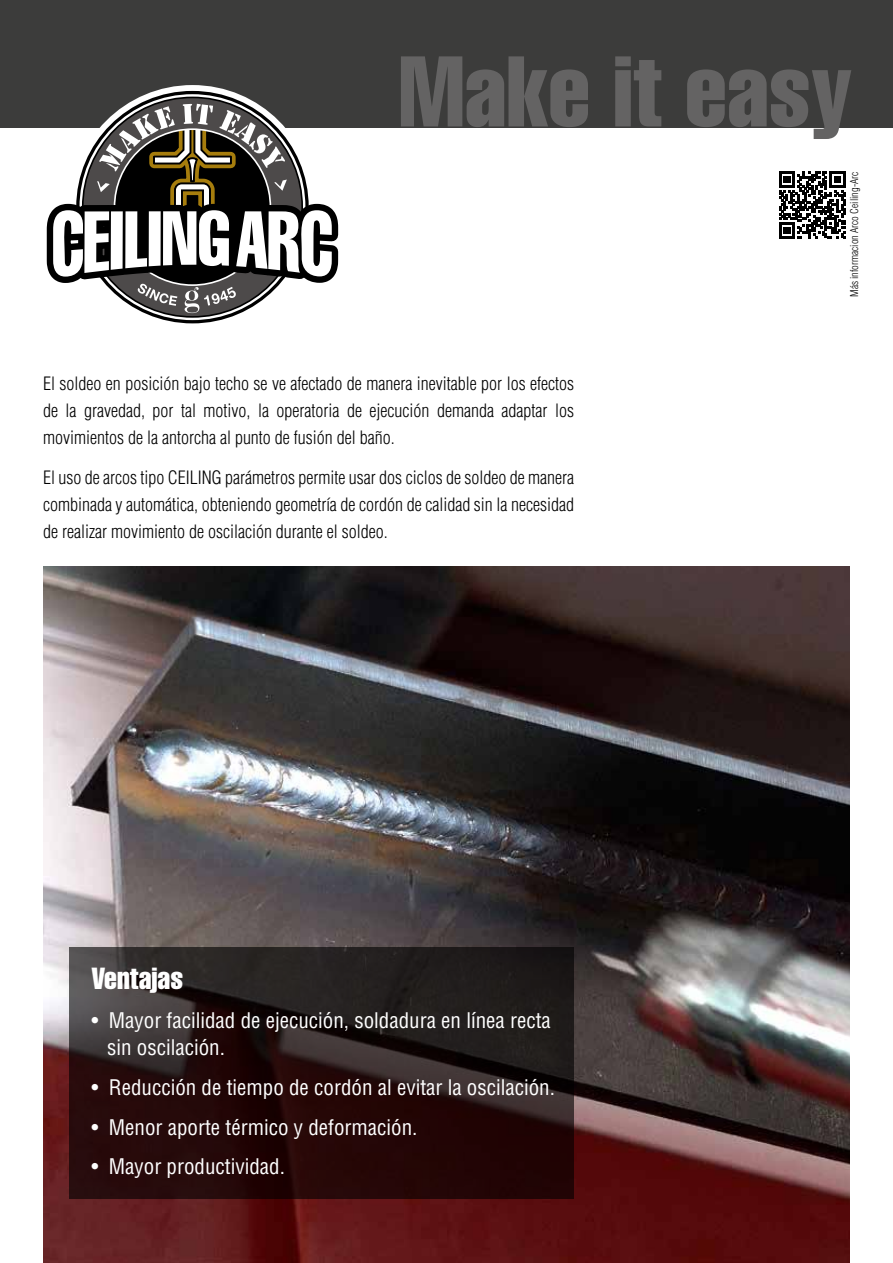
<style>
.page{position:relative;width:893px;height:1263px;background:#fff}
.page>*{position:absolute;margin:0;border:0;box-sizing:border-box;transform-origin:0 0}
.t1{font:extra-condensed 98.4px "Helvetica";color:#646363}
.t2{font:extra-condensed 30px "Helvetica";color:#fff}
.t3{font:condensed 21px/27px "Helvetica";color:#fff}
.t4{font:300 condensed 18px/27px "Helvetica";color:#000;text-align:justify}
.t5{font:300 condensed 10.5px "Helvetica";color:#000}
</style>
<div class="page">
<img style="left:43px;top:567px;width:807px;height:696px">
<svg style="left:170px;top:947px;width:404px;height:252px;background:#231212"></svg>
<div style="left:0;top:0;width:893px;height:128px;background:#3c3c3b"></div>
<svg style="left:779px;top:172px;width:66px;height:66px"></svg>
<svg style="left:63px;top:566px;width:9px;height:697px;background:#a38c8e"></svg>
<svg style="left:161px;top:566px;width:9px;height:697px;background:#514040"></svg>
<svg style="left:72px;top:566px;width:41px;height:697px;background:#7a686a"></svg>
<svg style="left:113px;top:566px;width:48px;height:697px;background:#5b4847"></svg>
<svg style="left:46px;top:85px;width:293px;height:239px"></svg>
<h1 class="t1" style="left:399px;top:29px;width:455px">Make it easy</h1>
<p class="t4" style="left:43px;top:370px;width:533px">El soldeo en posición bajo techo se ve afectado de manera inevitable por los efectos de la gravedad, por tal motivo, la operatoria de ejecución demanda adaptar los movimientos de la antorcha al punto de fusión del baño.</p>
<p class="t4" style="left:43px;top:464px;width:533px">El uso de arcos tipo CEILING parámetros permite usar dos ciclos de soldeo de manera combinada y automática, obteniendo geometría de cordón de calidad sin la necesidad de realizar movimiento de oscilación durante el soldeo.</p>
<h2 class="t2" style="left:91px;top:959px;width:93px">Ventajas</h2>
<p class="t3" style="left:107px;top:1007px;width:445px;text-indent:-16px">• Mayor facilidad de ejecución, soldadura en línea recta sin oscilación.</p>
<p class="t3" style="left:91px;top:1074px;width:465px">• Reducción de tiempo de cordón al evitar la oscilación.</p>
<p class="t3" style="left:91px;top:1113px;width:327px">• Menor aporte térmico y deformación.</p>
<p class="t3" style="left:91px;top:1153px;width:195px">• Mayor productividad.</p>
<p class="t5" style="left:848px;top:297px;width:127px;rotate:-90deg">Más informacion Arco Ceiling-Arc</p>
</div>
